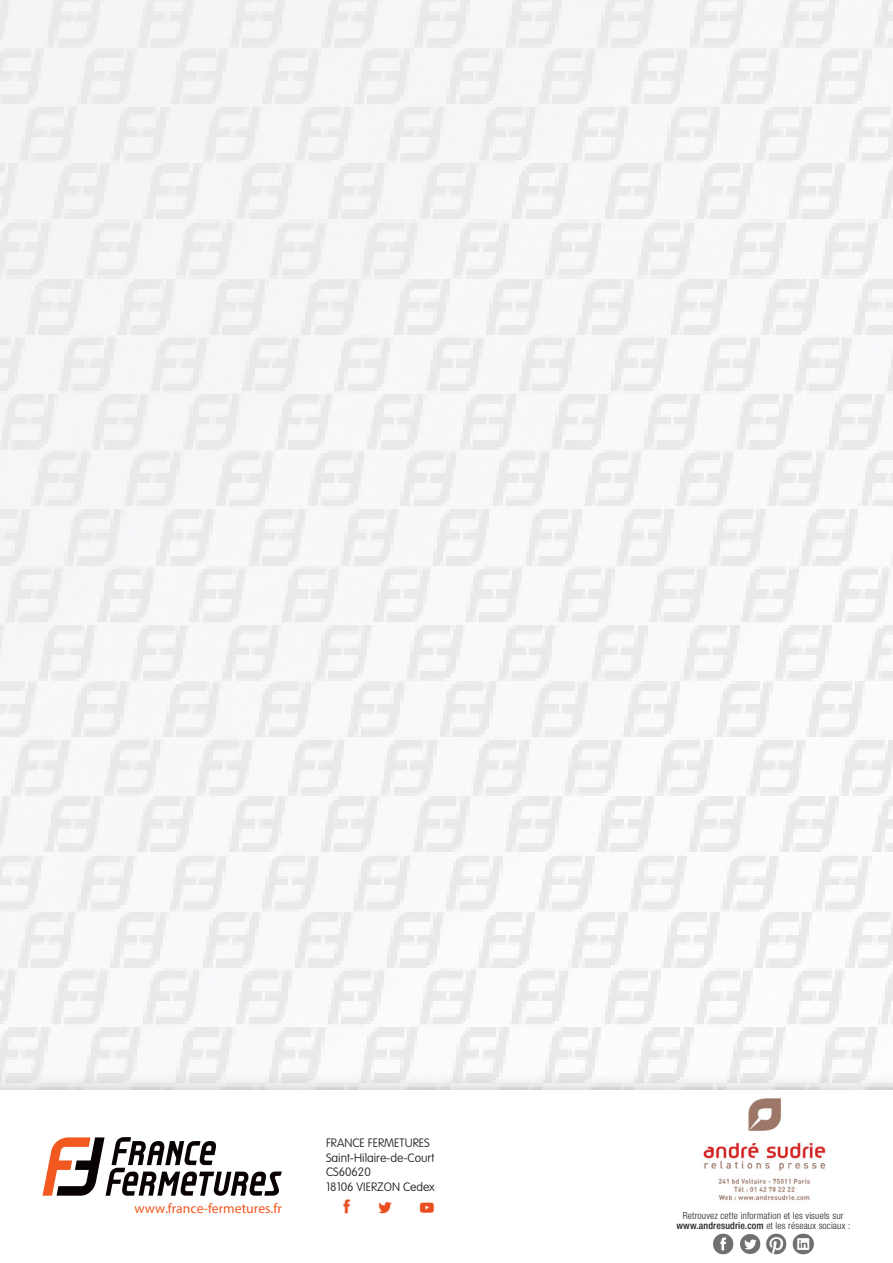
<style>
.page{position:relative;width:893px;height:1263px;background:#fff}
.page>*{position:absolute;margin:0;border:0;box-sizing:border-box;transform-origin:0 0}
.t1{font:13.8px "Myriad Pro";color:#f15921}
.t2{font:100 12px "VAG Rounded Std";color:#231f20}
.t3{font:300 condensed 9.75px/10.5px "Helvetica Neue";letter-spacing:.015em;color:#231f20;text-align:center}
.s1{font-weight:500}
</style>
<div class="page">
<img style="left:0;top:0;width:893px;height:1071px">
<div style="left:0;top:1071px;width:893px;height:192px;background:#231f20;opacity:.25"></div>
<div style="left:0;top:1090px;width:893px;height:173px;background:#fff"></div>
<svg style="left:43px;top:1137px;width:239px;height:59px"></svg>
<img style="left:343px;top:1199px;width:92px;height:15px">
<img style="left:713px;top:1234px;width:20px;height:21px">
<img style="left:740px;top:1234px;width:20px;height:20px">
<img style="left:766px;top:1234px;width:21px;height:21px">
<img style="left:793px;top:1234px;width:21px;height:21px">
<img style="left:703px;top:1098px;width:123px;height:103px">
<h1 class="t1" style="left:135px;top:1199px;width:149px">www.france-fermetures.fr</h1>
<p class="t2" style="left:326px;top:1136px;width:105px">FRANCE FERMETURES</p>
<p class="t2" style="left:326px;top:1151px;width:110px">Saint-Hilaire-de-Court</p>
<p class="t2" style="left:326px;top:1165px;width:46px">CS60620</p>
<p class="t2" style="left:326px;top:1179px;width:110px">18106 VIERZON Cedex</p>
<p class="t3" style="left:676px;top:1210px;width:175px">Retrouvez cette information et les visuels sur <span class="s1">www.andresudrie.com</span> et les réseaux sociaux :</p>
</div>
